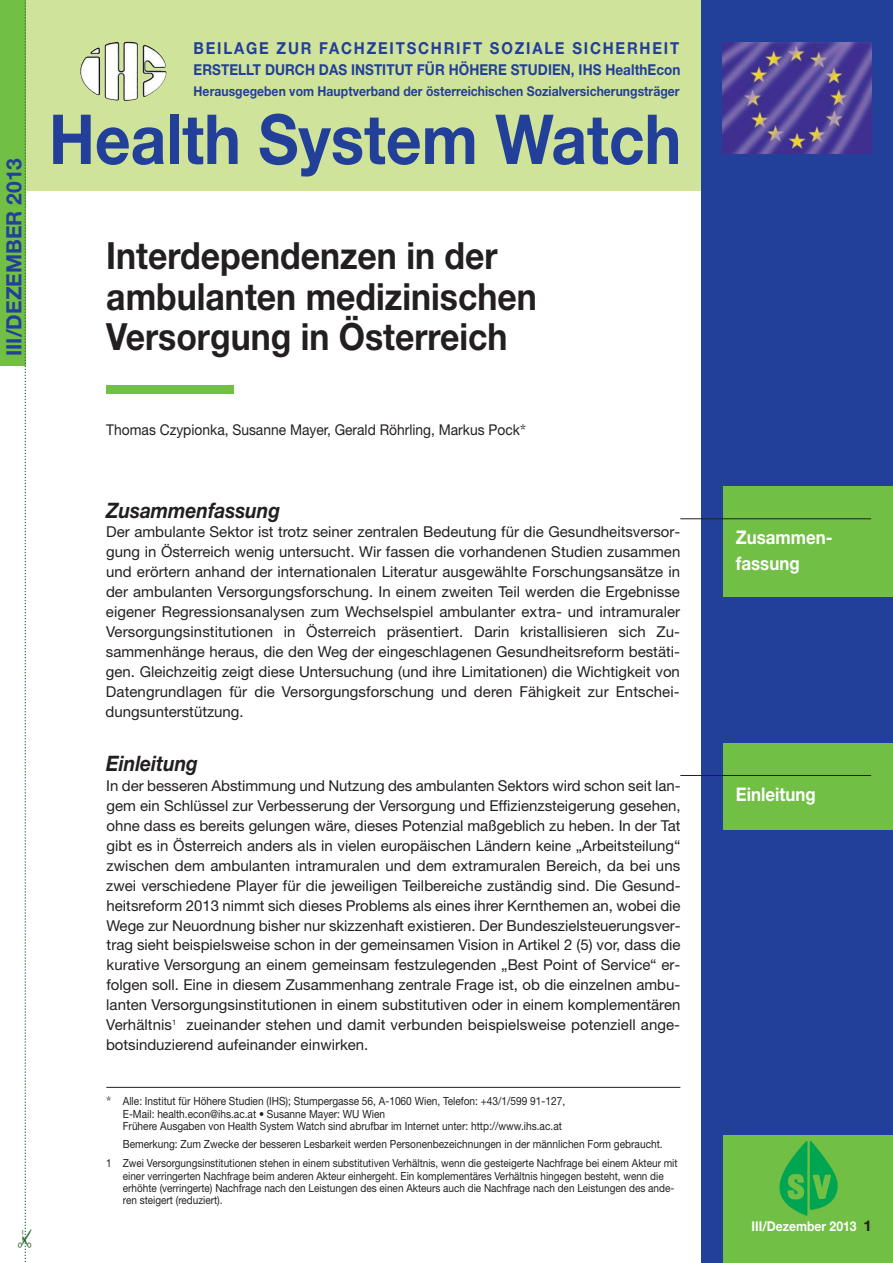
<style>
.page{position:relative;width:893px;height:1263px;background:#fff}
.page>*{position:absolute;margin:0;border:0;box-sizing:border-box;transform-origin:0 0}
.t1{font:700 69px "Helvetica Neue";color:#223f99;scale:.9 1}
.t2{font:700 37.5px/40.5px "Helvetica Neue";color:#231f20;scale:.9 1}
.t3{font:22.5px "Monotype Sorts";color:#346c3b}
.t4{font:italic 700 21.3px "Helvetica Neue";letter-spacing:-.005em;color:#231f20;scale:.9 1}
.t5{font:700 21px "Helvetica Neue";color:#223f99}
.t6{font:700 18.75px/25.5px "Helvetica Neue";color:#fff;scale:.9 1}
.t7{font:700 16.5px "Helvetica Neue";letter-spacing:.12em;color:#223f99;scale:.9 1}
.t8{font:15px/20px "Helvetica Neue";color:#231f20;text-align:justify}
.t9{font:700 15px "Helvetica Neue";letter-spacing:.005em;color:#223f99;scale:.9 1}
.t10{font:14.85px "Helvetica Neue";color:#231f20;scale:.93 1}
.t11{font:700 13.5px "Helvetica Neue";letter-spacing:.005em;color:#223f99;scale:.9 1}
.t12{font:700 13.5px "Helvetica Neue";color:#fff;scale:.9 1}
.t13{font:11.25px/12.8px "Helvetica Neue";color:#231f20;scale:.9 1}
.t14{font:11.1px/12.1px "Helvetica Neue";color:#231f20;scale:.9 1}
.s1{font-family:"Lucida Sans Unicode"}
.s2{font-family:"Lucida Sans Unicode";font-size:12px}
.s3{font-size:15px;color:#231f20}
</style>
<div class="page">
<div style="left:0;top:0;width:893px;height:190px;background:#d0e39a"></div>
<div style="left:702px;top:0;width:191px;height:1263px;background:#223f99"></div>
<div style="left:723px;top:1135px;width:170px;height:128px;background:#71bf44"></div>
<img style="left:723px;top:43px;width:149px;height:110px">
<div style="left:0;top:0;width:26px;height:366px;background:#71bf44"></div>
<svg style="left:25px;top:0;width:1px;height:1262px"></svg>
<img style="left:791px;top:1141px;width:47px;height:69px">
<img style="left:80px;top:42px;width:87px;height:59px">
<div style="left:106px;top:386px;width:128px;height:8px;background:#71bf44"></div>
<hr style="left:106px;top:1087px;width:574px;height:1px;background:#231f20">
<div style="left:723px;top:486px;width:170px;height:111px;background:#71bf44"></div>
<hr style="left:680px;top:518px;width:191px;height:1px;background:#231f20">
<div style="left:723px;top:743px;width:170px;height:87px;background:#71bf44"></div>
<hr style="left:680px;top:775px;width:191px;height:1px;background:#231f20">
<h3 class="t5" style="left:6px;top:356px;width:199px;rotate:-90deg">III/DEZEMBER 2013</h3>
<p class="t7" style="left:194px;top:43px;width:541px">BEILAGE ZUR FACHZEITSCHRIFT SOZIALE SICHERHEIT</p>
<p class="t9" style="left:194px;top:65px;width:543px">ERSTELLT DURCH DAS INSTITUT FÜR HÖHERE STUDIEN, IHS HealthEcon</p>
<p class="t11" style="left:194px;top:87px;width:541px">Herausgegeben vom Hauptverband der österreichischen Sozialversicherungsträger</p>
<h1 class="t1" style="left:49px;top:115px;width:704px">Health System Watch</h1>
<h2 class="t2" style="left:106px;top:239px;width:480px">Interdependenzen in der ambulanten medizinischen<br>Versorgung in Österreich</h2>
<h3 class="t3" style="left:12px;top:1249px;width:23px;rotate:-90deg">#</h3>
<p class="t10" style="left:106px;top:425px;width:453px">Thomas Czypionka, Susanne Mayer, Gerald Röhrling, Markus Pock<span class="s1">*</span></p>
<h3 class="t4" style="left:106px;top:493px;width:195px">Zusammenfassung</h3>
<p class="t8" style="left:106px;top:524px;width:576px">Der ambulante Sektor ist trotz seiner zentralen Bedeutung für die Gesundheitsversor&shy;gung in Österreich wenig untersucht. Wir fassen die vorhandenen Studien zusammen und erörtern anhand der internationalen Literatur ausgewählte Forschungsansätze in der ambulanten Versorgungsforschung. In einem zweiten Teil werden die Ergebnisse eigener Regressionsanalysen zum Wechselspiel ambulanter extra- und intramuraler Versorgungsinstitutionen in Österreich präsentiert. Darin kristallisieren sich Zu&shy;sammenhänge heraus, die den Weg der eingeschlagenen Gesundheitsreform bestäti&shy;gen. Gleichzeitig zeigt diese Untersuchung (und ihre Limitationen) die Wichtigkeit von Datengrundlagen für die Versorgungsforschung und deren Fähigkeit zur Entschei&shy;dungsunterstützung.</p>
<h3 class="t4" style="left:106px;top:746px;width:103px">Einleitung</h3>
<p class="t8" style="left:106px;top:777px;width:576px">In der besseren Abstimmung und Nutzung des ambulanten Sektors wird schon seit lan&shy;gem ein Schlüssel zur Verbesserung der Versorgung und Effizienzsteigerung gesehen, ohne dass es bereits gelungen wäre, dieses Potenzial maßgeblich zu heben. In der Tat gibt es in Österreich anders als in vielen europäischen Ländern keine „Arbeitsteilung“ zwischen dem ambulanten intramuralen und dem extramuralen Bereich, da bei uns zwei verschiedene Player für die jeweiligen Teilbereiche zuständig sind. Die Gesund&shy;heitsreform 2013 nimmt sich dieses Problems als eines ihrer Kernthemen an, wobei die Wege zur Neuordnung bisher nur skizzenhaft existieren. Der Bundeszielsteuerungsver&shy;trag sieht beispielsweise schon in der gemeinsamen Vision in Artikel 2 (5) vor, dass die kurative Versorgung an einem gemeinsam festzulegenden „Best Point of Service“ er&shy;folgen soll. Eine in diesem Zusammenhang zentrale Frage ist, ob die einzelnen ambu&shy;lanten Versorgungsinstitutionen in einem substitutiven oder in einem komplementären Verhältnis<sup>1</sup> zueinander stehen und damit verbunden beispielsweise potenziell ange&shy;botsinduzierend aufeinander einwirken.</p>
<p class="t13" style="left:123px;top:1095px;width:493px;text-indent:-17px"><span class="s2">*</span> Alle: Institut für Höhere Studien (IHS); Stumpergasse 56, A-1060 Wien, Telefon: +43/1/599 91-127,<br>E-Mail: health.econ@ihs.ac.at • Susanne Mayer: WU Wien<br>Frühere Ausgaben von Health System Watch sind abrufbar im Internet unter: http://www.ihs.ac.at</p>
<p class="t13" style="left:123px;top:1138px;width:601px">Bemerkung: Zum Zwecke der besseren Lesbarkeit werden Personenbezeichnungen in der männlichen Form gebraucht.</p>
<p class="t14" style="left:123px;top:1158px;width:618px;text-indent:-17px">1 Zwei Versorgungsinstitutionen stehen in einem substitutiven Verhältnis, wenn die gesteigerte Nachfrage bei einem Akteur mit einer verringerten Nachfrage beim anderen Akteur einhergeht. Ein komplementäres Verhältnis hingegen besteht, wenn die erhöhte (verringerte) Nachfrage nach den Leistungen des einen Akteurs auch die Nachfrage nach den Leistungen des ande&shy;ren steigert (reduziert).</p>
<p class="t6" style="left:736px;top:527px;width:109px">Zusammen&shy;fassung</p>
<p class="t6" style="left:736px;top:783px;width:90px">Einleitung</p>
<p class="t12" style="left:752px;top:1221px;width:135px">III/Dezember 2013 <span class="s3">1</span></p>
</div>
